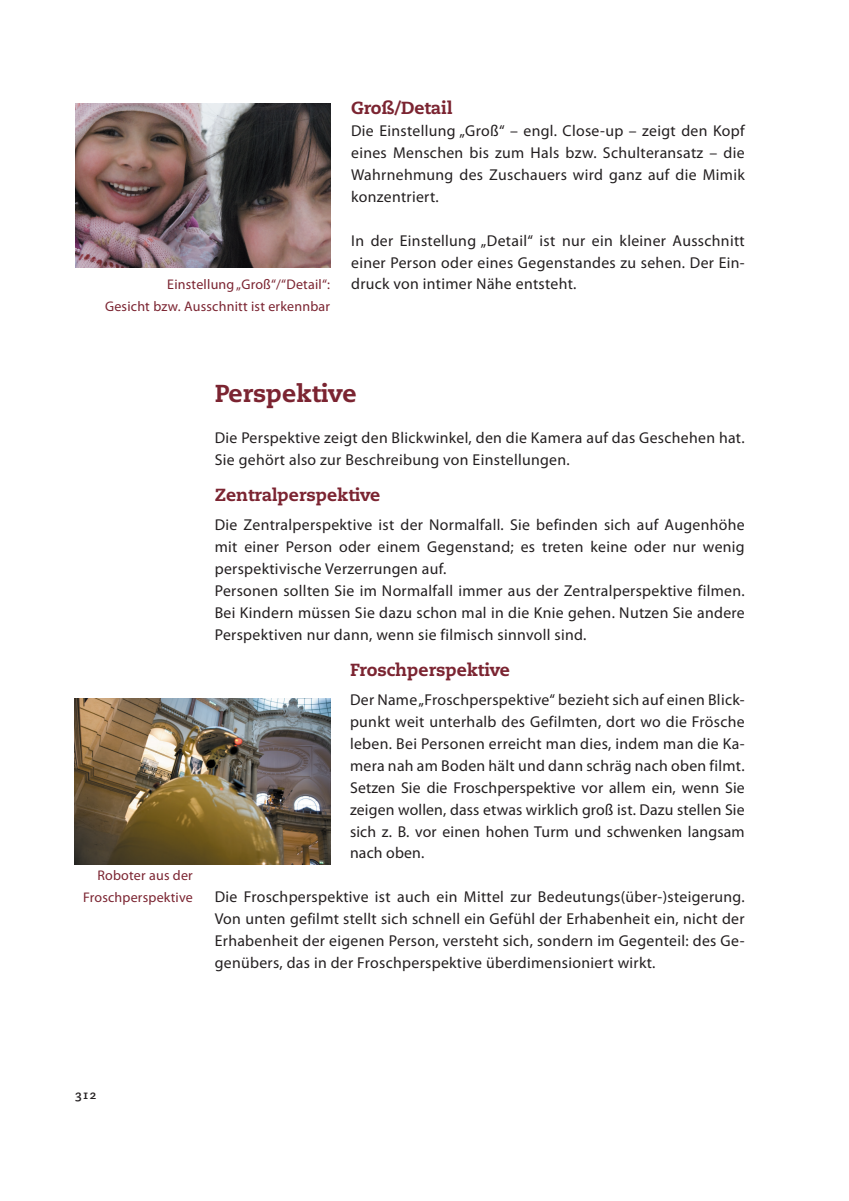
<style>
.page{position:relative;width:849px;height:1201px;background:#fff}
.page>*{position:absolute;margin:0;border:0;box-sizing:border-box;transform-origin:0 0}
.HL1{font:800 24.5px "Caecilia LT Std";color:#7b2431}
.HL2{font:800 17.5px "Caecilia LT Std";color:#7b2431}
.HL2_1_zeile{font:800 17.5px "Caecilia LT Std";color:#7b2431}
.FT_myriad{font:15.75px/21.9px "Myriad Pro";letter-spacing:.02em;color:#231f20;text-align:justify}
.Note{font:15.75px/21.9px "Myriad Pro";letter-spacing:.02em;color:#231f20;text-align:justify}
.BU_Bildunterschrifte{font:14px/21.9px "Myriad Pro";letter-spacing:.015em;color:#7b2431;text-align:right}
.t1{font:700 12.25px "Caecilia LT Std";color:#231f20}
</style>
<div class="page">
<img style="left:75px;top:103px;width:256px;height:164px">
<img style="left:75px;top:698px;width:255px;height:166px">
<p class="BU_Bildunterschrifte" style="left:167px;top:273px;width:164px">Einstellung „Groß“/“Detail“:</p>
<p class="BU_Bildunterschrifte" style="left:105px;top:295px;width:226px">Gesicht bzw. Ausschnitt ist erkennbar</p>
<p class="HL2_1_zeile" style="left:351px;top:97px;width:103px">Groß/Detail</p>
<p class="FT_myriad" style="left:351px;top:120px;width:395px">Die Einstellung „Groß“ – engl. Close-up – zeigt den Kopf eines Menschen bis zum Hals bzw. Schulteransatz – die Wahrnehmung des Zuschauers wird ganz auf die Mimik konzentriert.</p>
<p class="FT_myriad" style="left:351px;top:229px;width:395px">In der Einstellung „Detail“ ist nur ein kleiner Ausschnitt einer Person oder eines Gegenstandes zu sehen. Der Ein&shy;druck von intimer Nähe entsteht.</p>
<p class="BU_Bildunterschrifte" style="left:83px;top:864px;width:111px">Roboter aus der<br>Froschperspektive</p>
<p class="HL1" style="left:215px;top:378px;width:143px">Perspektive</p>
<p class="FT_myriad" style="left:215px;top:426px;width:531px">Die Perspektive zeigt den Blickwinkel, den die Kamera auf das Geschehen hat.<br>Sie gehört also zur Beschreibung von Einstellungen.</p>
<p class="HL2" style="left:215px;top:484px;width:167px">Zentralperspektive</p>
<p class="FT_myriad" style="left:215px;top:513px;width:531px">Die Zentralperspektive ist der Normalfall. Sie befinden sich auf Augenhöhe mit einer Person oder einem Gegenstand; es treten keine oder nur wenig perspektivische Verzerrungen auf.</p>
<p class="Note" style="left:215px;top:579px;width:531px">Personen sollten Sie im Normalfall immer aus der Zentralperspektive filmen.<br>Bei Kindern müssen Sie dazu schon mal in die Knie gehen. Nutzen Sie andere Perspektiven nur dann, wenn sie filmisch sinnvoll sind.</p>
<p class="HL2" style="left:350px;top:659px;width:161px">Froschperspektive</p>
<p class="FT_myriad" style="left:350px;top:688px;width:396px">Der Name „Froschperspektive“ bezieht sich auf einen Blick&shy;punkt weit unterhalb des Gefilmten, dort wo die Frösche leben. Bei Personen erreicht man dies, indem man die Ka&shy;mera nah am Boden hält und dann schräg nach oben filmt.</p>
<p class="FT_myriad" style="left:350px;top:776px;width:396px">Setzen Sie die Froschperspektive vor allem ein, wenn Sie zeigen wollen, dass etwas wirklich groß ist. Dazu stellen Sie sich z. B. vor einen hohen Turm und schwenken langsam nach oben.</p>
<p class="FT_myriad" style="left:215px;top:885px;width:531px">Die Froschperspektive ist auch ein Mittel zur Bedeutungs(über-)steigerung.<br>Von unten gefilmt stellt sich schnell ein Gefühl der Erhabenheit ein, nicht der Erhabenheit der eigenen Person, versteht sich, sondern im Gegenteil: des Ge&shy;genübers, das in der Froschperspektive überdimensioniert wirkt.</p>
<p class="t1" style="left:75px;top:1087px;width:23px">312</p>
</div>
